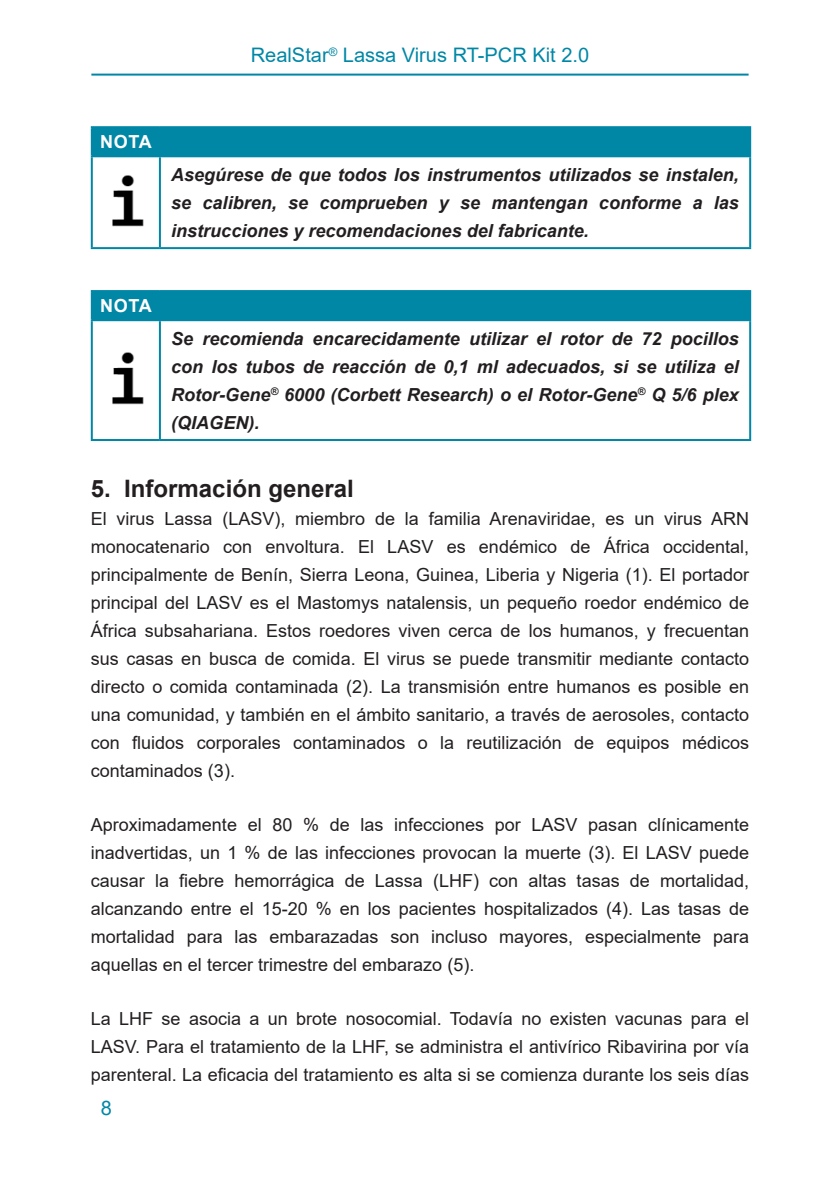
<style>
.page{position:relative;width:840px;height:1191px;background:#fff}
.page>*{position:absolute;margin:0;border:0;box-sizing:border-box;transform-origin:0 0}
.Seitenwechsel{font:700 24px "Arial";color:#231f20}
.Seitenkopf{font:20px "Arial";color:#0087a6}
.Mengentext{font:18px/28px "Arial";color:#231f20;text-align:justify}
.ac_frameelem{font:italic 700 18px/28px "Arial";color:#231f20;text-align:justify}
.ac_frameelem-2{font:700 18px "Arial";letter-spacing:.035em;color:#fff}
</style>
<div class="page">
<hr style="left:91px;top:74px;width:657px;height:2px;background:#0087a6">
<div style="left:92px;top:127px;width:657px;height:29px;background:#0087a6"></div>
<hr style="left:91px;top:126px;width:69px;height:2px;background:#0087a6">
<hr style="left:91px;top:128px;width:2px;height:27px;background:#0087a6">
<hr style="left:160px;top:126px;width:590px;height:2px;background:#0087a6">
<hr style="left:748px;top:128px;width:2px;height:27px;background:#0087a6">
<hr style="left:91px;top:155px;width:69px;height:2px;background:#0087a6">
<hr style="left:160px;top:155px;width:590px;height:2px;background:#0087a6">
<hr style="left:91px;top:157px;width:2px;height:90px;background:#0087a6">
<hr style="left:91px;top:247px;width:69px;height:2px;background:#0087a6">
<hr style="left:159px;top:157px;width:2px;height:90px;background:#0087a6">
<hr style="left:748px;top:157px;width:2px;height:90px;background:#0087a6">
<hr style="left:160px;top:247px;width:590px;height:2px;background:#0087a6">
<img style="left:112px;top:175px;width:32px;height:52px">
<div style="left:92px;top:291px;width:657px;height:29px;background:#0087a6"></div>
<hr style="left:91px;top:290px;width:69px;height:2px;background:#0087a6">
<hr style="left:91px;top:292px;width:2px;height:27px;background:#0087a6">
<hr style="left:160px;top:290px;width:590px;height:2px;background:#0087a6">
<hr style="left:748px;top:292px;width:2px;height:27px;background:#0087a6">
<hr style="left:91px;top:319px;width:69px;height:2px;background:#0087a6">
<hr style="left:160px;top:319px;width:590px;height:2px;background:#0087a6">
<hr style="left:91px;top:321px;width:2px;height:118px;background:#0087a6">
<hr style="left:91px;top:439px;width:69px;height:2px;background:#0087a6">
<hr style="left:159px;top:321px;width:2px;height:118px;background:#0087a6">
<hr style="left:748px;top:321px;width:2px;height:118px;background:#0087a6">
<hr style="left:160px;top:439px;width:590px;height:2px;background:#0087a6">
<img style="left:112px;top:352px;width:32px;height:53px">
<p class="Seitenkopf" style="left:251px;top:41px;width:339px">RealStar<sup>®</sup> Lassa Virus RT-PCR Kit 2.0</p>
<p class="ac_frameelem-2" style="left:100px;top:129px;width:53px">NOTA</p>
<p class="ac_frameelem" style="left:171px;top:161px;width:568px">Asegúrese de que todos los instrumentos utilizados se instalen, se calibren, se comprueben y se mantengan conforme a las instrucciones y recomendaciones del fabricante.</p>
<p class="ac_frameelem-2" style="left:100px;top:293px;width:53px">NOTA</p>
<p class="ac_frameelem" style="left:171px;top:325px;width:568px">Se recomienda encarecidamente utilizar el rotor de 72 pocillos con los tubos de reacción de 0,1 ml adecuados, si se utiliza el Rotor-Gene<sup>®</sup> 6000 (Corbett Research) o el Rotor-Gene<sup>®</sup> Q 5/6 plex (QIAGEN).</p>
<p class="Seitenwechsel" style="left:91px;top:472px;width:264px">5. Información general</p>
<p class="Mengentext" style="left:91px;top:505px;width:659px">El virus Lassa (LASV), miembro de la familia Arenaviridae, es un virus ARN monocatenario con envoltura. El LASV es endémico de África occidental, principalmente de Benín, Sierra Leona, Guinea, Liberia y Nigeria (1). El portador principal del LASV es el Mastomys natalensis, un pequeño roedor endémico de África subsahariana. Estos roedores viven cerca de los humanos, y frecuentan sus casas en busca de comida. El virus se puede transmitir mediante contacto directo o comida contaminada (2). La transmisión entre humanos es posible en una comunidad, y también en el ámbito sanitario, a través de aerosoles, contacto con fluidos corporales contaminados o la reutilización de equipos médicos contaminados (3).</p>
<p class="Mengentext" style="left:91px;top:811px;width:659px">Aproximadamente el 80 % de las infecciones por LASV pasan clínicamente inadvertidas, un 1 % de las infecciones provocan la muerte (3). El LASV puede causar la fiebre hemorrágica de Lassa (LHF) con altas tasas de mortalidad, alcanzando entre el 15-20 % en los pacientes hospitalizados (4). Las tasas de mortalidad para las embarazadas son incluso mayores, especialmente para aquellas en el tercer trimestre del embarazo (5).</p>
<p class="Mengentext" style="left:91px;top:1005px;width:659px">La LHF se asocia a un brote nosocomial. Todavía no existen vacunas para el LASV. Para el tratamiento de la LHF, se administra el antivírico Ribavirina por vía parenteral. La eficacia del tratamiento es alta si se comienza durante los seis días</p>
<p class="Seitenkopf" style="left:101px;top:1094px;width:13px">8</p>
</div>
